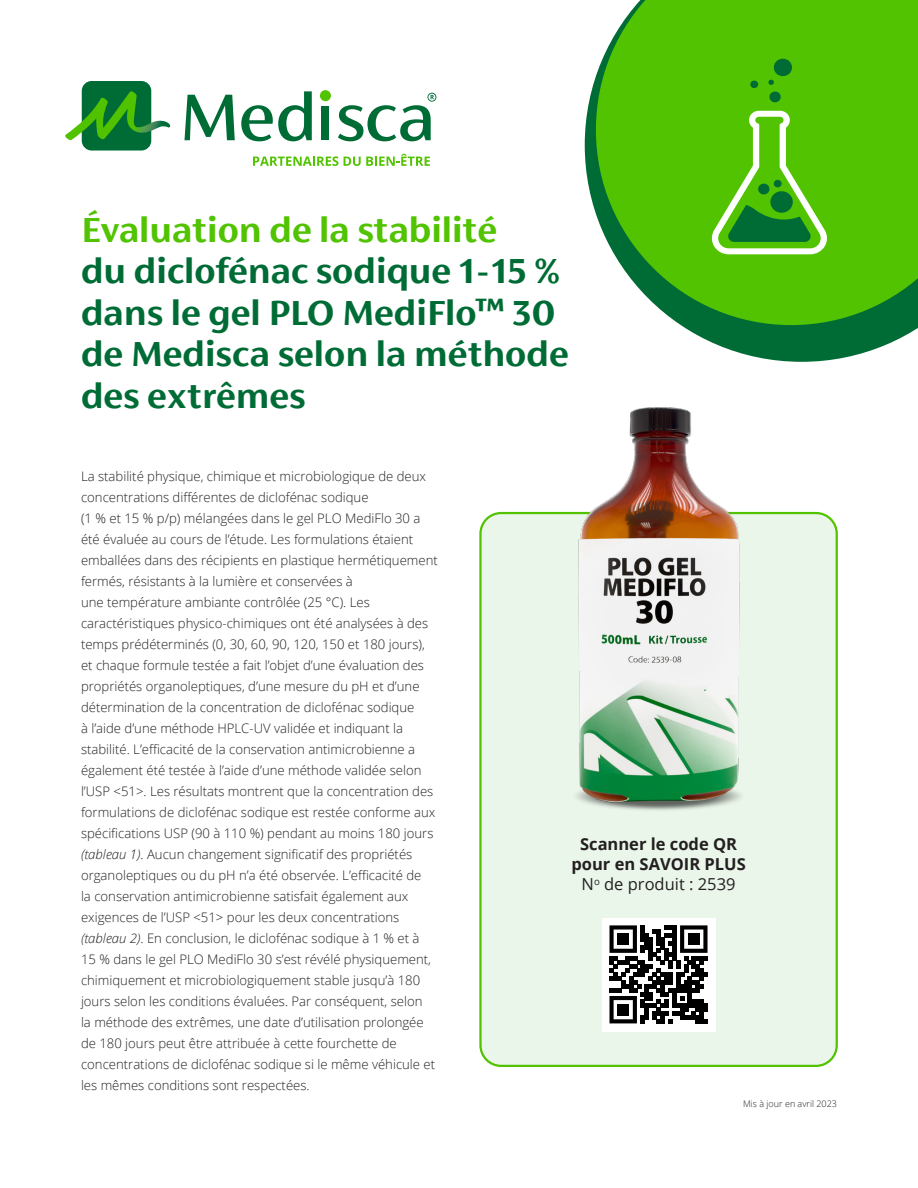
<style>
.page{position:relative;width:918px;height:1188px;background:#fff}
.page>*{position:absolute;margin:0;border:0;box-sizing:border-box;transform-origin:0 0}
.t1{font:700 38.4px/41.5px "FS Siena";color:#006c35}
.t2{font:700 38.4px "FS Siena";color:#51c300}
.t3{font:700 16.5px/19.8px "Open Sans";color:#231f20;text-align:center}
.t4{font:300 13.2px/21px "Open Sans";color:#231f20}
.t5{font:300 9px "Open Sans";color:#231f20}
.s1{font-style:italic}
.s2{font-weight:400}
</style>
<div class="page">
<svg style="left:585px;top:76px;width:333px;height:286px"></svg>
<svg style="left:596px;top:0;width:322px;height:325px;background:#54bf14"></svg>
<svg style="left:708px;top:58px;width:123px;height:199px;background:#5abf21"></svg>
<div style="left:480px;top:513px;width:357px;height:553px;background:#ebf6eb;border-radius:21px"></div>
<div style="left:479px;top:512px;width:359px;height:555px;border:2px solid #51c300;border-radius:21px"></div>
<img style="left:568px;top:408px;width:181px;height:402px">
<svg style="left:253px;top:156px;width:85px;height:10px"></svg>
<svg style="left:344px;top:154px;width:86px;height:12px"></svg>
<div style="left:82px;top:81px;width:69px;height:70px;background:#006c35;border-radius:10px"></div>
<svg style="left:185px;top:95px;width:50px;height:45px"></svg>
<svg style="left:241px;top:91px;width:71px;height:50px"></svg>
<div style="left:321px;top:106px;width:8px;height:34px;background:#006c35"></div>
<svg style="left:65px;top:91px;width:106px;height:50px"></svg>
<div style="left:320px;top:90px;width:11px;height:11px;background:#51c300;border-radius:50%"></div>
<svg style="left:338px;top:93px;width:98px;height:48px"></svg>
<div style="left:602px;top:918px;width:113px;height:113px;background:#fff"></div>
<svg style="left:609px;top:925px;width:99px;height:99px"></svg>
<div style="left:617px;top:933px;width:12px;height:12px;background:#000"></div>
<div style="left:688px;top:933px;width:12px;height:12px;background:#000"></div>
<div style="left:617px;top:1004px;width:12px;height:12px;background:#000"></div>
<h1 class="t2" style="left:81px;top:208px;width:418px">Évaluation de la stabilité</h1>
<h1 class="t1" style="left:81px;top:250px;width:489px">du diclofénac sodique 1 - 15 % dans le gel PLO MediFlo™ 30 de Medisca selon la méthode des extrêmes</h1>
<p class="t4" style="left:81px;top:465px;width:358px">La stabilité physique, chimique et microbiologique de deux concentrations différentes de diclofénac sodique<br>(1 % et 15 % p/p) mélangées dans le gel PLO MediFlo 30 a été évaluée au cours de l’étude. Les formulations étaient emballées dans des récipients en plastique hermétiquement fermés, résistants à la lumière et conservées à<br>une température ambiante contrôlée (25 °C). Les caractéristiques physico-chimiques ont été analysées à des temps prédéterminés (0, 30, 60, 90, 120, 150 et 180 jours), et chaque formule testée a fait l’objet d’une évaluation des propriétés organoleptiques, d’une mesure du pH et d’une détermination de la concentration de diclofénac sodique<br>à l’aide d’une méthode HPLC-UV validée et indiquant la stabilité. L’efficacité de la conservation antimicrobienne a également été testée à l’aide d’une méthode validée selon l’USP &lt;51&gt;. Les résultats montrent que la concentration des formulations de diclofénac sodique est restée conforme aux spécifications USP (90 à 110 %) pendant au moins 180 jours <span class="s1">(tableau 1)</span>. Aucun changement significatif des propriétés organoleptiques ou du pH n’a été observée. L’efficacité de<br>la conservation antimicrobienne satisfait également aux exigences de l’USP &lt;51&gt; pour les deux concentrations <span class="s1">(tableau 2)</span>. En conclusion, le diclofénac sodique à 1 % et à 15 % dans le gel PLO MediFlo 30 s’est révélé physiquement, chimiquement et microbiologiquement stable jusqu’à 180 jours selon les conditions évaluées. Par conséquent, selon<br>la méthode des extrêmes, une date d’utilisation prolongée de 180 jours peut être attribuée à cette fourchette de concentrations de diclofénac sodique si le même véhicule et les mêmes conditions sont respectées.</p>
<p class="t3" style="left:571px;top:834px;width:176px">Scanner le code QR pour en SAVOIR PLUS<br><span class="s2">N</span><sup>o</sup> <span class="s2">de produit : 2539</span></p>
<p class="t5" style="left:743px;top:1098px;width:95px">Mis à jour en avril 2023</p>
</div>
